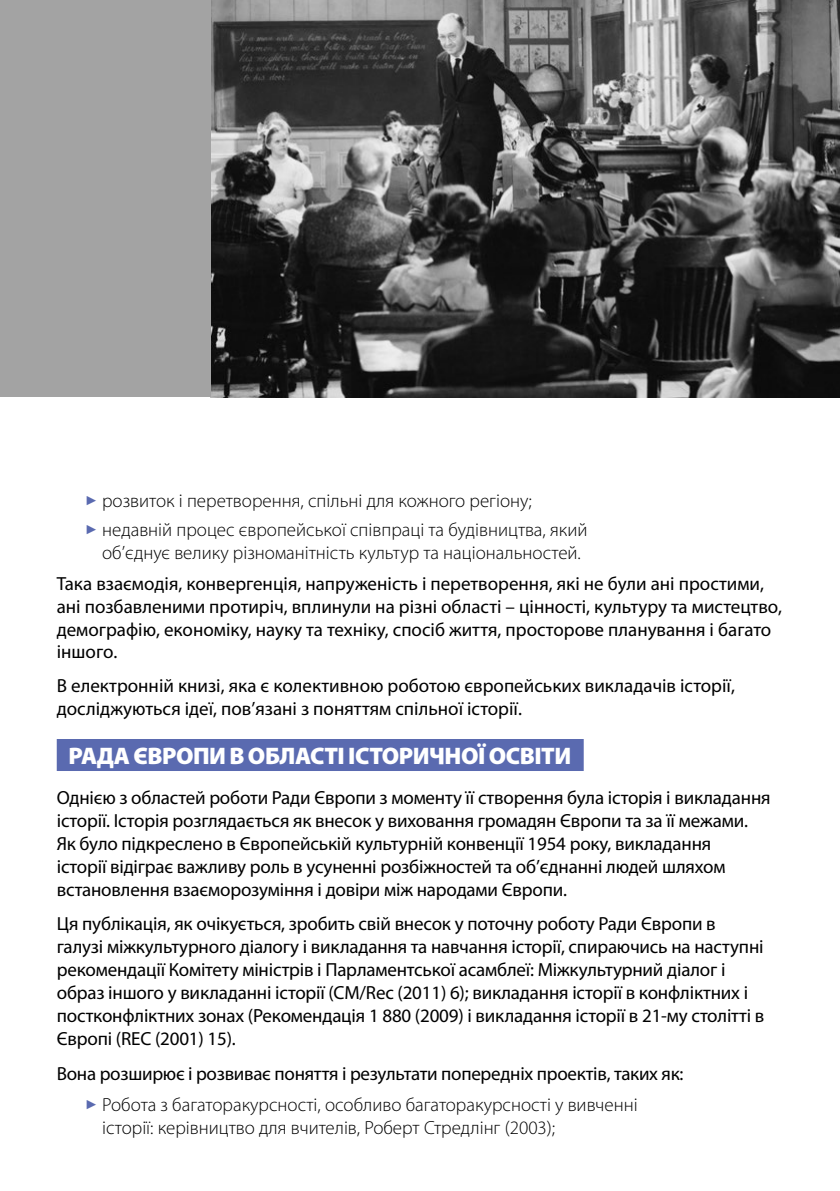
<style>
.page{position:relative;width:840px;height:1191px;background:#fff}
.page>*{position:absolute;margin:0;border:0;box-sizing:border-box;transform-origin:0 0}
.t1{font:900 24px "Myriad Pro";letter-spacing:-.02em;color:#fff}
.t2{font:19px/23px "Myriad Pro";letter-spacing:-.01em;color:#000}
.t3{font:300 19px/23px "Myriad Pro";color:#000;text-align:center}
.s1{color:#5a6ab0}
</style>
<div class="page">
<img style="left:210px;top:0;width:629px;height:397px">
<div style="left:0;top:0;width:210px;height:397px;background:#a3a3a3"></div>
<div style="left:57px;top:739px;width:526px;height:32px;background:#5a6ab0"></div>
<p class="t3" style="left:85px;top:489px;width:448px"><span class="s1">✓</span> розвиток і перетворення, спільні для кожного регіону;</p>
<p class="t3" style="left:85px;top:517px;width:503px"><span class="s1">✓</span> недавній процес європейської співпраці та будівництва, який об’єднує велику різноманітність культур та національностей.</p>
<p class="t2" style="left:57px;top:572px;width:726px">Така взаємодія, конвергенція, напруженість і перетворення, які не були ані простими, ані позбавленими протиріч, вплинули на різні області – цінності, культуру та мистецтво, демографію, економіку, науку та техніку, спосіб життя, просторове планування і багато іншого.</p>
<p class="t2" style="left:57px;top:674px;width:679px">В електронній книзі, яка є колективною роботою європейських викладачів історії, досліджуються ідеї, пов’язані з поняттям спільної історії.</p>
<p class="t1" style="left:68px;top:740px;width:504px">РАДА ЄВРОПИ В ОБЛАСТІ ІСТОРИЧНОЇ ОСВІТИ</p>
<p class="t2" style="left:57px;top:786px;width:715px">Однією з областей роботи Ради Європи з моменту її створення була історія і викладання історії. Історія розглядається як внесок у виховання громадян Європи та за її межами.<br>Як було підкреслено в Європейській культурній конвенції 1954 року, викладання<br>історії відіграє важливу роль в усуненні розбіжностей та об’єднанні людей шляхом встановлення взаєморозуміння і довіри між народами Європи.</p>
<p class="t2" style="left:57px;top:912px;width:708px">Ця публікація, як очікується, зробить свій внесок у поточну роботу Ради Європи в галузі міжкультурного діалогу і викладання та навчання історії, спираючись на наступні рекомендації Комітету міністрів і Парламентської асамблеї: Міжкультурний діалог і образ іншого у викладанні історії (CM/Rec (2011) 6); викладання історії в конфліктних і постконфліктних зонах (Рекомендація 1 880 (2009) і викладання історії в 21-му столітті в Європі (REC (2001) 15).</p>
<p class="t2" style="left:57px;top:1061px;width:628px">Вона розширює і розвиває поняття і результати попередніх проектів, таких як:</p>
<p class="t3" style="left:102px;top:1093px;width:537px;text-align:left;text-indent:-17px"><span class="s1">✓</span> Робота з багаторакурсності, особливо багаторакурсності у вивченні історії: керівництво для вчителів, Роберт Стредлінг (2003);</p>
</div>
